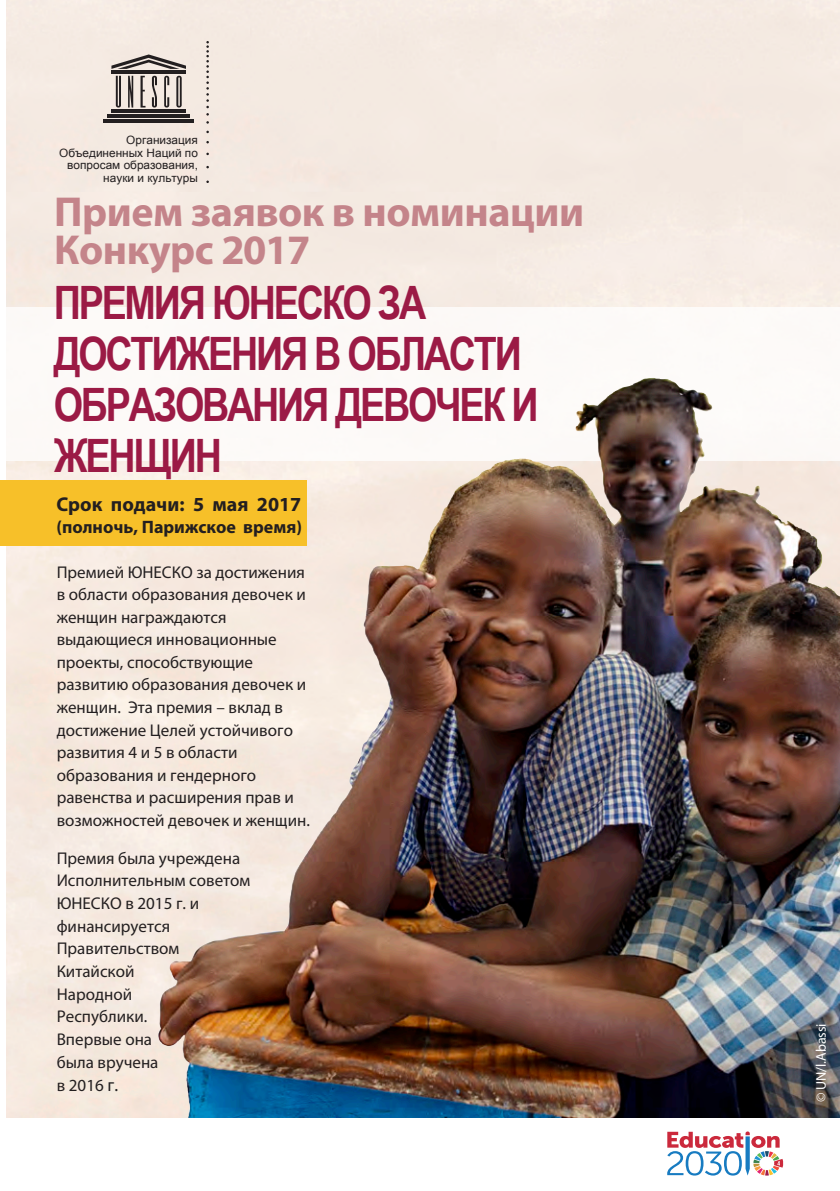
<style>
.page{position:relative;width:840px;height:1191px;background:#fff}
.page>*{position:absolute;margin:0;border:0;box-sizing:border-box;transform-origin:0 0}
.t1{font:700 46px/51px "Arial Narrow";letter-spacing:-.05em;color:#9b1a45}
.t2{font:700 42px/38.6px "Myriad Pro";letter-spacing:-.01em;color:#c4848a}
.t3{font:700 20px "Myriad Pro";color:#231f20}
.t4{font:700 18px "Myriad Pro";color:#231f20}
.t5{font:17px/22.6px "Myriad Pro";color:#231f20}
.t6{font:14px "Myriad Pro";color:#fff}
.t7{font:11.6px/12.6px "Arial";color:#231f20;text-align:right}
.s1{font-size:18px}
</style>
<div class="page">
<img style="left:6px;top:0;width:833px;height:1118px">
<div style="left:0;top:307px;width:839px;height:154px;background:#fcfaf8"></div>
<div style="left:0;top:480px;width:306px;height:66px;background:#f7c029"></div>
<svg style="left:206px;top:41px;width:3px;height:83px"></svg>
<hr style="left:111px;top:109px;width:75px;height:3px;background:#231f20">
<hr style="left:107px;top:114px;width:83px;height:3px;background:#231f20">
<hr style="left:103px;top:119px;width:91px;height:4px;background:#231f20">
<hr style="left:111px;top:71px;width:75px;height:3px;background:#231f20">
<svg style="left:111px;top:54px;width:75px;height:15px"></svg>
<svg style="left:116px;top:76px;width:5px;height:31px"></svg>
<svg style="left:128px;top:76px;width:5px;height:31px"></svg>
<svg style="left:140px;top:76px;width:5px;height:31px"></svg>
<svg style="left:164px;top:76px;width:5px;height:31px"></svg>
<svg style="left:176px;top:76px;width:6px;height:31px"></svg>
<svg style="left:152px;top:76px;width:5px;height:31px"></svg>
<img style="left:575px;top:378px;width:71px;height:147px">
<svg style="left:667px;top:1131px;width:116px;height:44px"></svg>
<p class="t7" style="left:59px;top:134px;width:140px">Организация<br>Объединенных Наций по вопросам образования, науки и культуры</p>
<p class="t2" style="left:54px;top:191px;width:531px">Прием заявок в номинации<br>Конкурс 2017</p>
<p class="t1" style="left:54px;top:275px;width:486px">ПРЕМИЯ ЮНЕСКО ЗА<br>ДОСТИЖЕНИЯ В ОБЛАСТИ<br>ОБРАЗОВАНИЯ ДЕВОЧЕК И<br>ЖЕНЩИН</p>
<p class="t3" style="left:56px;top:491px;width:246px">Срок подачи: 5 мая 2017</p>
<p class="t4" style="left:56px;top:515px;width:247px">(полночь, Парижское время)</p>
<p class="t5" style="left:57px;top:560px;width:254px">Премией ЮНЕСКО за достижения в области образования девочек и женщин награждаются выдающиеся инновационные проекты, способствующие развитию образования девочек и женщин. Эта премия – вклад в достижение Целей устойчивого развития 4 и 5 в области образования и гендерного равенства и расширения прав и возможностей девочек и женщин.</p>
<p class="t5" style="left:57px;top:846px;width:195px">Премия была учреждена<br>Исполнительным советом<br>ЮНЕСКО в 2015 г. и финансируется<br>Правительством<br>Китайской<br>Народной<br>Республики.<br>Впервые она<br>была вручена<br>в 2016 <span class="s1">г.</span></p>
<p class="t6" style="left:812px;top:1102px;width:81px;rotate:-90deg">© UN/l.Abassi</p>
</div>
